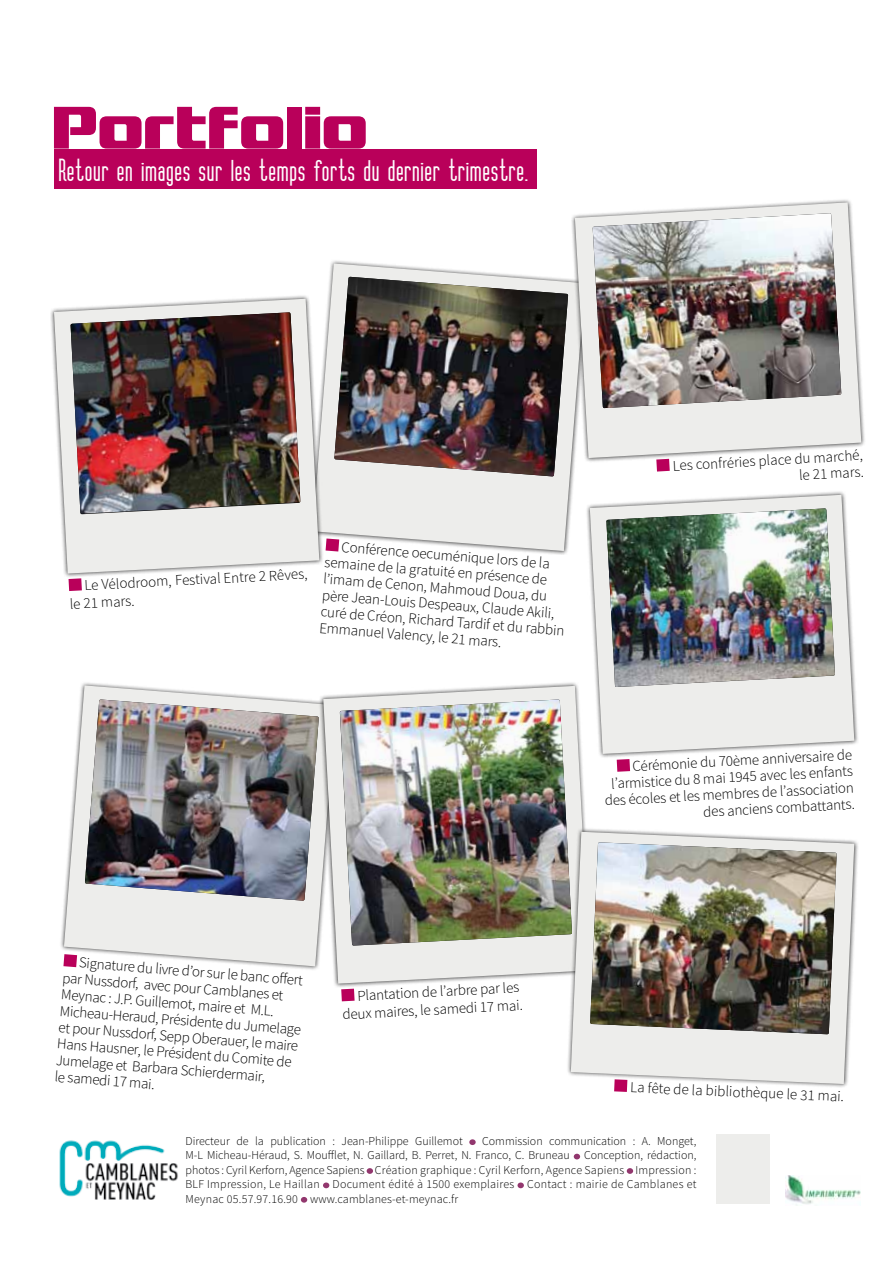
<style>
.page{position:relative;width:893px;height:1263px;background:#fff}
.page>*{position:absolute;margin:0;border:0;box-sizing:border-box;transform-origin:0 0}
.t1{font:700 55.5px "Interceptor";letter-spacing:.04em;color:#b9005a}
.t2{font:700 27px "Vertigo FLF";color:#fff}
.t3{font:300 15px/16.5px "Source Sans Pro";color:#000}
.t4{font:300 12px/14.4px "Source Sans Pro";color:#000;text-align:justify}
</style>
<div class="page">
<div style="left:309px;top:259px;width:280px;height:296px;background:#000;opacity:.75"></div>
<svg style="left:313px;top:263px;width:272px;height:288px;fill:#ededeb"></svg>
<img style="left:334px;top:277px;width:234px;height:199px">
<div style="left:50px;top:294px;width:274px;height:284px;background:#000;opacity:.75"></div>
<svg style="left:54px;top:299px;width:265px;height:274px;background:#e9e9e8"></svg>
<img style="left:70px;top:312px;width:230px;height:202px">
<div style="left:585px;top:490px;width:274px;height:268px;background:#000;opacity:.75"></div>
<svg style="left:590px;top:495px;width:264px;height:259px;background:#e9e9e8"></svg>
<img style="left:606px;top:508px;width:229px;height:179px">
<div style="left:60px;top:681px;width:280px;height:290px;background:#000;opacity:.75"></div>
<svg style="left:64px;top:685px;width:255px;height:281px;fill:#ededeb"></svg>
<img style="left:85px;top:699px;width:234px;height:202px">
<div style="left:319px;top:681px;width:275px;height:307px;background:#000;opacity:.75"></div>
<svg style="left:323px;top:686px;width:267px;height:297px;fill:#ededeb"></svg>
<img style="left:340px;top:699px;width:232px;height:246px">
<div style="left:566px;top:827px;width:293px;height:261px;background:#000;opacity:.75"></div>
<svg style="left:571px;top:832px;width:283px;height:252px;background:#e8e8e6"></svg>
<img style="left:590px;top:842px;width:247px;height:192px">
<div style="left:54px;top:150px;width:482px;height:39px;background:#b9005a"></div>
<div style="left:469px;top:1139px;width:7px;height:6px;background:#92376e;border-radius:50%"></div>
<svg style="left:574px;top:1154px;width:6px;height:5px"></svg>
<svg style="left:367px;top:1168px;width:6px;height:6px"></svg>
<svg style="left:627px;top:1168px;width:6px;height:6px"></svg>
<svg style="left:323px;top:1182px;width:6px;height:6px"></svg>
<div style="left:517px;top:1182px;width:7px;height:6px;background:#92376e;border-radius:50%"></div>
<svg style="left:301px;top:1197px;width:6px;height:6px"></svg>
<svg style="left:69px;top:578px;width:13px;height:13px"></svg>
<svg style="left:326px;top:538px;width:13px;height:13px"></svg>
<svg style="left:617px;top:759px;width:13px;height:13px"></svg>
<svg style="left:63px;top:954px;width:14px;height:13px"></svg>
<svg style="left:341px;top:989px;width:14px;height:12px"></svg>
<svg style="left:614px;top:1079px;width:13px;height:13px"></svg>
<img style="left:59px;top:1140px;width:119px;height:60px">
<img style="left:786px;top:1175px;width:74px;height:31px">
<div style="left:716px;top:1135px;width:54px;height:69px;background:#ededeb"></div>
<div style="left:571px;top:198px;width:295px;height:264px;background:#000;opacity:.75"></div>
<svg style="left:575px;top:202px;width:286px;height:256px;fill:#ededeb"></svg>
<img style="left:593px;top:213px;width:248px;height:195px">
<svg style="left:656px;top:459px;width:14px;height:13px"></svg>
<h1 class="t1" style="left:55px;top:91px;width:315px">Portfolio</h1>
<h2 class="t2" style="left:58px;top:154px;width:472px">Retour en images sur les temps forts du dernier trimestre.</h2>
<p class="t3" style="left:68px;top:577px;width:240px;line-height:18px;text-indent:16px;rotate:-3deg">Le Vélodroom, Festival Entre 2 Rêves, le 21 mars.</p>
<p class="t3" style="left:327px;top:536px;width:246px;text-indent:16px;rotate:5deg">Conférence oecuménique lors de la semaine de la gratuité en présence de l’imam de Cenon, Mahmoud Doua, du père Jean-Louis Despeaux, Claude Akili, curé de Créon, Richard Tardif et du rabbin Emmanuel Valency, le 21 mars.</p>
<p class="t3" style="left:672px;top:457px;width:192px;text-align:right;rotate:-3deg">Les confréries place du marché, le 21 mars.</p>
<p class="t3" style="left:603px;top:759px;width:251px;text-align:right;rotate:-3deg">Cérémonie du 70ème anniversaire de l’armistice du 8 mai 1945 avec les enfants des écoles et les membres de l’association des anciens combattants.</p>
<p class="t3" style="left:65px;top:952px;width:244px;text-indent:15px;rotate:5deg">Signature du livre d’or sur le banc off ert par Nussdorf, avec pour Camblanes et Meynac : J.P. Guillemot, maire et M.L.<br>Micheau-Heraud, Présidente du Jumelage et pour Nussdorf, Sepp Oberauer, le maire Hans Hausner, le Président du Comite de Jumelage et Barbara Schierdermair,<br>le samedi 17 mai.</p>
<p class="t3" style="left:341px;top:987px;width:182px;line-height:18px;text-align:right;rotate:-3deg">Plantation de l’arbre par les deux maires, le samedi 17 mai.</p>
<p class="t3" style="left:631px;top:1078px;width:215px;rotate:3deg">La fête de la bibliothèque le 31 mai.</p>
<p class="t4" style="left:185px;top:1134px;width:279px">Directeur de la publication : Jean-Philippe Guillemot</p>
<p class="t4" style="left:185px;top:1134px;width:512px;text-indent:297px">Commission communication : A. Monget, M-L Micheau-Héraud, S. Moufflet, N. Gaillard, B. Perret, N. Franco, C. Bruneau Conception, rédaction, photos : Cyril Kerforn, Agence Sapiens Création graphique : Cyril Kerforn, Agence Sapiens Impression :<br>BLF Impression, Le Haillan Document édité à 1500 exemplaires Contact : mairie de Camblanes et Meynac 05.57.97.16.90 www.camblanes-et-meynac.fr</p>
</div>
